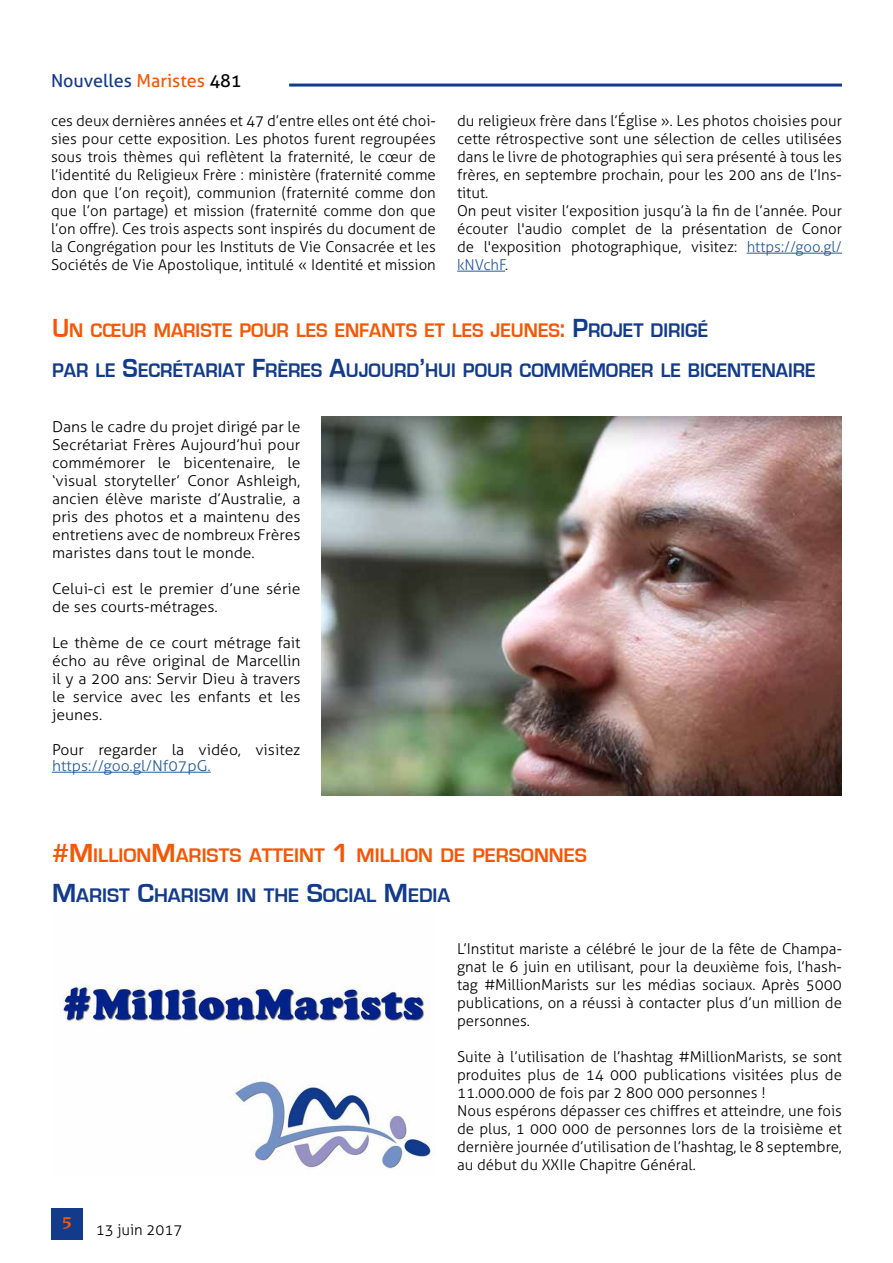
<style>
.page{position:relative;width:893px;height:1263px;background:#fff}
.page>*{position:absolute;margin:0;border:0;box-sizing:border-box;transform-origin:0 0}
.t1{font:700 20.25px/39.8px "Eurostile";color:#123b8b;scale:.95 1}
.t2{font:700 20.25px/39.8px "Eurostile";color:#f45706}
.t3{font:18px "Aller";color:#123b8b}
.t4{font:700 18px "Novarese IT Cby BT";color:#f45706}
.t5{font:300 15px/18px "Aller";color:#000;text-align:justify}
.t6{font:300 15px/18px "Aller";color:#000;text-align:justify;scale:1.05 1}
.t7{font:300 15px "Aller";color:#275b9b;scale:1.05 1}
.s1{color:#f45706}
.s2{color:#000}
.s3{color:#275b9b}
.s4{font-size:27px;color:#f45706}
.s5{font-size:27px}
.s6{font-size:27px;color:#123b8b}
.s7{color:#123b8b}
</style>
<div class="page">
<hr style="left:289px;top:84px;width:553px;height:3px;background:#123b8b">
<div style="left:51px;top:1208px;width:32px;height:31px;background:#123b8b"></div>
<hr style="left:747px;top:253px;width:95px;height:1px;background:#275b9b">
<hr style="left:457px;top:271px;width:48px;height:1px;background:#275b9b">
<img style="left:322px;top:416px;width:520px;height:379px">
<hr style="left:52px;top:772px;width:159px;height:1px;background:#275b9b">
<img style="left:63px;top:985px;width:368px;height:185px">
<p class="t3" style="left:51px;top:69px;width:192px">Nouvelles <span class="s1">Maristes</span> <span class="s2">481</span></p>
<p class="t5" style="left:51px;top:112px;width:386px">ces deux dernières années et 47 d’entre elles ont été choi&shy;sies pour cette exposition. Les photos furent regroupées sous trois thèmes qui reflètent la fraternité, le cœur de l’identité du Religieux Frère : ministère (fraternité comme don que l’on reçoit), communion (fraternité comme don que l’on partage) et mission (fraternité comme don que l’on offre). Ces trois aspects sont inspirés du document de la Congrégation pour les Instituts de Vie Consacrée et les Sociétés de Vie Apostolique, intitulé « Identité et mission</p>
<p class="t5" style="left:457px;top:112px;width:386px;text-align:left">du religieux frère dans l’Église ». Les photos choisies pour cette rétrospective sont une sélection de celles utilisées dans le livre de photographies qui sera présenté à tous les frères, en septembre prochain, pour les 200 ans de l’Ins&shy;titut.<br>On peut visiter l’exposition jusqu’à la fin de l’année. Pour écouter l'audio complet de la présentation de Conor de l'exposition photographique, visitez: <span class="s3">https://goo.gl/ kNVchF</span>.</p>
<h1 class="t1" style="left:52px;top:311px;width:805px"><span class="s4">U</span> <span class="s1">N CŒUR MARISTE POUR LES ENFANTS ET LES JEUNES</span><span class="s4">:</span> <span class="s5">P</span>ROJET DIRIGÉ<br>PAR LE <span class="s5">S</span>ECRÉTARIAT <span class="s5">F</span>RÈRES <span class="s5">A</span>UJOURD<span class="s5">’</span>HUI POUR COMMÉMORER LE BICENTENAIRE</h1>
<p class="t6" style="left:52px;top:418px;width:238px">Dans le cadre du projet dirigé par le Secrétariat Frères Aujourd’hui pour commémorer le bicentenaire, le ‘visual storyteller’ Conor Ashleigh, ancien élève mariste d’Australie, a pris des photos et a maintenu des entretiens avec de nombreux Frères maristes dans tout le monde.</p>
<p class="t6" style="left:52px;top:580px;width:238px">Celui-ci est le premier d’une série de ses courts-métrages.</p>
<p class="t6" style="left:52px;top:634px;width:238px">Le thème de ce court métrage fait écho au rêve original de Marcellin il y a 200 ans: Servir Dieu à travers le service avec les enfants et les jeunes.</p>
<p class="t6" style="left:52px;top:740px;width:238px">Pour regarder la vidéo, visitez</p>
<p class="t7" style="left:52px;top:757px;width:153px">https://goo.gl/Nf07pG.</p>
<h1 class="t2" style="left:52px;top:836px;width:536px"><span class="s5">#M</span>ILLION<span class="s5">M</span>ARISTS ATTEINT <span class="s5">1</span> MILLION DE PERSONNES<br><span class="s6">M</span><span class="s7">ARIST</span> <span class="s6">C</span><span class="s7">HARISM IN THE</span> <span class="s6">S</span><span class="s7">OCIAL</span> <span class="s6">M</span><span class="s7">EDIA</span></h1>
<p class="t4" style="left:62px;top:1212px;width:12px">5</p>
<p class="t5" style="left:96px;top:1220px;width:88px">13 juin 2017</p>
<p class="t5" style="left:457px;top:940px;width:386px">L’Institut mariste a célébré le jour de la fête de Champa&shy;gnat le 6 juin en utilisant, pour la deuxième fois, l’hash&shy;tag #MillionMarists sur les médias sociaux. Après 5000 publications, on a réussi à contacter plus d’un million de personnes.</p>
<p class="t5" style="left:457px;top:1048px;width:386px;text-align:left">Suite à l’utilisation de l’hashtag #MillionMarists, se sont produites plus de 14 000 publications visitées plus de 11.000.000 de fois par 2 800 000 personnes !<br>Nous espérons dépasser ces chiffres et atteindre, une fois de plus, 1 000 000 de personnes lors de la troisième et dernière journée d’utilisation de l’hashtag, le 8 septembre, au début du XXIIe Chapitre Général.</p>
</div>
